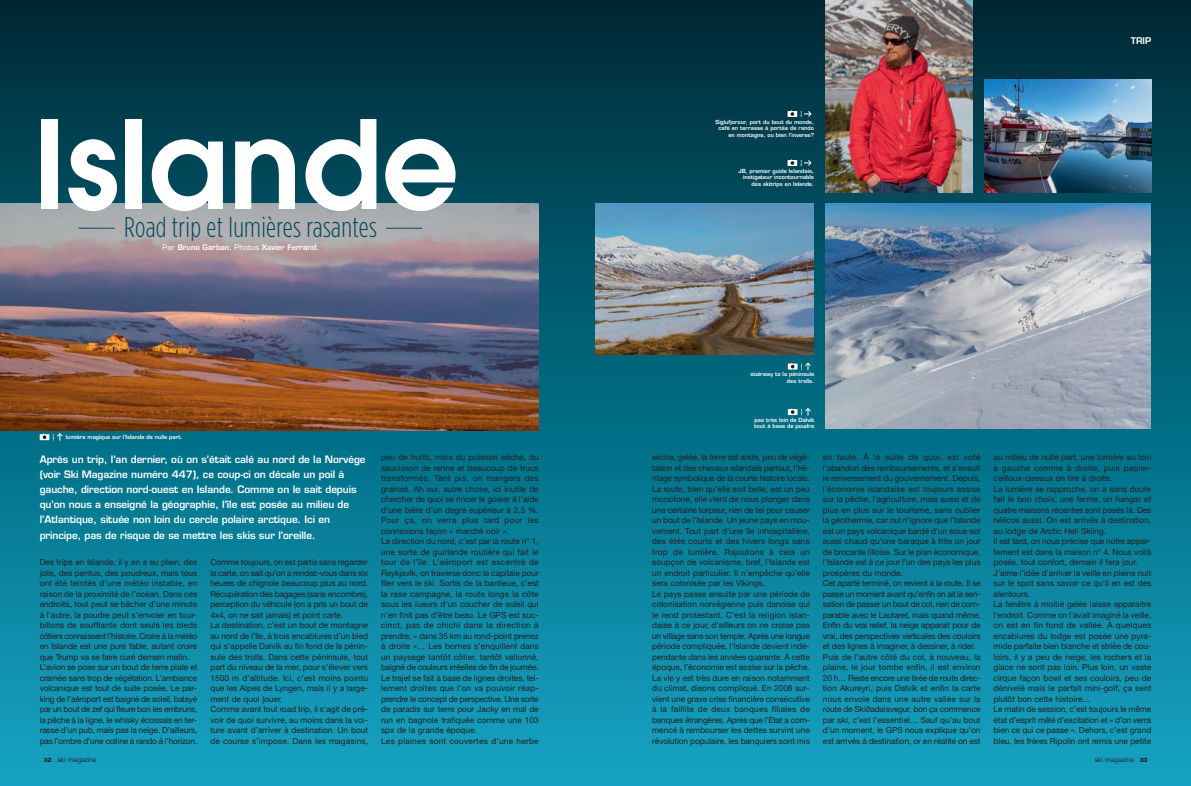
<style>
.page{position:relative;width:1191px;height:786px;background:#fff}
.page>*{position:absolute;margin:0;border:0;box-sizing:border-box;transform-origin:0 0}
.t1{font:600 121.4px "Avant Garde";color:#fff}
.t2{font:300 28.5px "Gotham Condensed";letter-spacing:.01em;color:#00495b}
.t3{font:600 10px/15px "Eurostile";letter-spacing:-.005em;color:#fff}
.t4{font:600 9px "Eurostile";color:#fff}
.t5{font:8.3px/10.5px "Helvetica Neue";color:#231f20}
.t6{font:600 7.5px "Eurostile";color:#fff}
.t7{font:6.5px "Eurostile";color:#231f20}
.t8{font:600 5.5px/6.5px "Eurostile";color:#fff;text-align:right}
.s1{font-weight:400}
.s2{font-weight:700;font-size:5.5px}
</style>
<div class="page">
<div style="left:0;top:0;width:1191px;height:785px;background:linear-gradient(to bottom,#002b38,#12a5c5)"></div>
<img style="left:826px;top:204px;width:324px;height:224px">
<img style="left:595px;top:204px;width:219px;height:150px">
<img style="left:826px;top:0;width:146px;height:193px">
<img style="left:984px;top:79px;width:167px;height:114px">
<svg style="left:788px;top:362px;width:23px;height:8px"></svg>
<svg style="left:788px;top:407px;width:23px;height:8px"></svg>
<svg style="left:787px;top:159px;width:25px;height:7px"></svg>
<svg style="left:787px;top:110px;width:25px;height:7px"></svg>
<img style="left:0;top:203px;width:539px;height:227px">
<hr style="left:78px;top:227px;width:36px;height:1px;background:#00495b">
<hr style="left:386px;top:227px;width:36px;height:1px;background:#00495b">
<svg style="left:40px;top:432px;width:23px;height:8px"></svg>
<h1 class="t1" style="left:32px;top:108px;width:429px">Islande</h1>
<h2 class="t2" style="left:124px;top:210px;width:254px">Road trip et lumières rasantes</h2>
<p class="t6" style="left:163px;top:244px;width:158px"><span class="s1">Par</span> Bruno Garban. <span class="s1">Photos</span> Xavier Ferrand.</p>
<p class="t8" style="left:66px;top:434px;width:118px">lumière magique sur l'Islande de nulle part.</p>
<p class="t8" style="left:715px;top:119px;width:100px">Siglufjorour, port du bout du monde, café en terrasse à portée de rando en montagne, ou bien l'inverse?</p>
<p class="t8" style="left:738px;top:168px;width:77px">JB, premier guide Islandais, instigateur incontournable des skitrips en Islande.</p>
<p class="t8" style="left:750px;top:371px;width:65px">stairway to la péninsule des trolls.</p>
<p class="t8" style="left:754px;top:417px;width:61px;text-align:left">pas très loin de Dalvik tout à base de poudre</p>
<p class="t4" style="left:1130px;top:37px;width:22px">TRIP</p>
<p class="t3" style="left:40px;top:453px;width:327px">Après un trip, l’an dernier, où on s’était calé au nord de la Norvège (voir Ski Magazine numéro 447), ce coup-ci on décale un poil à gauche, direction nord-ouest en Islande. Comme on le sait depuis qu’on nous a enseigné la géographie, l’île est posée au milieu de l’Atlantique, située non loin du cercle polaire arctique. Ici en principe, pas de risque de se mettre les skis sur l’oreille.</p>
<p class="t5" style="left:40px;top:557px;width:159px">Des trips en Islande, il y en a eu plein, des jolis, des pentus, des poudreux, mais tous ont été teintés d’une météo instable, en raison de la proximité de l’océan. Dans ces endroits, tout peut se bâcher d’une minute à l’autre, la poudre peut s’envoler en tour&shy;billons de soufflante dont seuls les bleds côtiers connaissent l’histoire. Croire à la météo en Islande est une pure fable, autant croire que Trump va se faire curé demain matin.<br>L’avion se pose sur un bout de terre plate et cramée sans trop de végétation. L’ambiance volcanique est tout de suite posée. Le par&shy;king de l’aéroport est baigné de soleil, balayé par un bout de zef qui fleure bon les embruns, la pêche à la ligne, le whisky écossais en ter&shy;rasse d’un pub, mais pas la neige. D’ailleurs, pas l’ombre d’une colline à rando à l’horizon.</p>
<p class="t5" style="left:210px;top:557px;width:159px">Comme toujours, on est partis sans regarder la carte, on sait qu’on a rendez-vous dans six heures de chignole beaucoup plus au nord.<br>Récupération des bagages (sans encombre), perception du véhicule (on a pris un bout de 4x4, on ne sait jamais) et point carte.<br>La destination, c’est un bout de montagne au nord de l’île, à trois encablures d’un bled qui s’appelle Dalvík au fin fond de la pénin&shy;sule des trolls. Dans cette péninsule, tout part du niveau de la mer, pour s’élever vers 1500 m d’altitude. Ici, c’est moins pointu que les Alpes de Lyngen, mais il y a large&shy;ment de quoi jouer.<br>Comme avant tout road trip, il s’agit de pré&shy;voir de quoi survivre, au moins dans la voi&shy;ture avant d’arriver à destination. Un bout de course s’impose. Dans les magasins,</p>
<p class="t5" style="left:381px;top:452px;width:159px">peu de fruits, mais du poisson séché, du saucisson de renne et beaucoup de trucs transformés. Tant pis, on mangera des graines. Ah oui, autre chose, ici inutile de chercher de quoi se rincer le gosier à l’aide d’une bière d’un degré supérieur à 2.5 %.<br>Pour ça, on verra plus tard pour les connexions façon « marché noir ».<br>La direction du nord, c’est par la route n° 1, une sorte de guirlande routière qui fait le tour de l’île. L’aéroport est excentré de Reykjavík, on traverse donc la capitale pour filer vers le ski. Sortis de la banlieue, c’est la rase campagne, la route longe la côte sous les lueurs d’un coucher de soleil qui n’en finit pas d’être beau. Le GPS est suc&shy;cinct, pas de chichi dans la direction à prendre, « dans 35 km au rond-point prenez à droite »… Les bornes s’enquillent dans un paysage tantôt côtier, tantôt vallonné, baigné de couleurs irréelles de fin de journée.<br>Le trajet se fait à base de lignes droites, tel&shy;lement droites que l’on va pouvoir réap&shy;prendre le concept de perspective. Une sorte de paradis sur terre pour Jacky en mal de run en bagnole trafiquée comme une 103 spx de la grande époque.<br>Les plaines sont couvertes d’une herbe</p>
<p class="t5" style="left:823px;top:452px;width:159px">en taule. À la suite de quoi, est voté l’abandon des remboursements, et s’ensuit le renversement du gouvernement. Depuis, l’économie islandaise est toujours assise sur la pêche, l’agriculture, mais aussi et de plus en plus sur le tourisme, sans oublier la géothermie, car nul n’ignore que l’Islande est un pays volcanique bardé d’un sous-sol aussi chaud qu’une baraque à frite un jour de brocante lilloise. Sur le plan économique, l’Islande est à ce jour l’un des pays les plus prospères du monde.<br>Cet aparté terminé, on revient à la route. Il se passe un moment avant qu’enfin on ait la sen&shy;sation de passer un bout de col, rien de com&shy;parable avec le Lautaret, mais quand même.<br>Enfin du vrai relief, la neige apparait pour de vrai, des perspectives verticales des couloirs et des lignes à imaginer, à dessiner, à rider.<br>Puis de l’autre côté du col, à nouveau, la plaine, le jour tombe enfin, il est environ 20 h… Reste encore une tirée de route direc&shy;tion Akureyri, puis Dalvík et enfin la carte nous envoie dans une autre vallée sur la route de Skíðadalsvegur, bon ça commence par ski, c’est l’essentiel… Sauf qu’au bout d’un moment, le GPS nous explique qu’on est arrivés à destination, or en réalité on est</p>
<p class="t5" style="left:652px;top:452px;width:159px">sèche, gelée, la terre est aride, peu de végé&shy;tation et des chevaux islandais partout, l’hé&shy;ritage symbolique de la courte histoire locale.<br>La route, bien qu’elle soit belle, est un peu monotone, elle vient de nous plonger dans une certaine torpeur, rien de tel pour causer un bout de l’Islande. Un jeune pays en mou&shy;vement. Tout part d’une île inhospitalière, des étés courts et des hivers longs sans trop de lumière. Rajoutons à cela un soupçon de volcanisme, bref, l’Islande est un endroit particulier. Il n’empêche qu’elle sera colonisée par les Vikings.<br>Le pays passe ensuite par une période de colonisation norvégienne puis danoise qui le rend protestant. C’est la religion islan&shy;daise à ce jour, d’ailleurs on ne croise pas un village sans son temple. Après une longue période compliquée, l’Islande devient indé&shy;pendante dans les années quarante. À cette époque, l’économie est assise sur la pêche.<br>La vie y est très dure en raison notamment du climat, disons compliqué. En 2008 sur&shy;vient une grave crise financière consécutive à la faillite de deux banques filiales de banques étrangères. Après que l’État a com&shy;mencé à rembourser les dettes survint une révolution populaire, les banquiers sont mis</p>
<p class="t5" style="left:993px;top:452px;width:159px">au milieu de nulle part, une lumière au loin à gauche comme à droite, puis papier&shy;cailloux-ciseaux on tire à droite.<br>La lumière se rapproche, on a sans doute fait le bon choix, une ferme, un hangar et quatre maisons récentes sont posés là. Des hélicos aussi. On est arrivés à destination, au lodge de Arctic Heli Skiing.<br>Il est tard, on nous précise que notre appar&shy;tement est dans la maison n° 4. Nous voilà posés, tout confort, demain il fera jour.<br>J’aime l’idée d’arriver la veille en pleine nuit sur le spot sans savoir ce qu’il en est des alentours.<br>La fenêtre à moitié gelée laisse apparaitre l’endroit. Comme on l’avait imaginé la veille, on est en fin fond de vallée. À quelques encablures du lodge est posée une pyra&shy;mide parfaite bien blanche et striée de cou&shy;loirs, il y a peu de neige, les rochers et la glace ne sont pas loin. Plus loin, un vaste cirque façon bowl et ses couloirs, peu de dénivelé mais le parfait mini-golf, ça sent plutôt bon cette histoire…<br>Le matin de session, c’est toujours le même état d’esprit mêlé d’excitation et « d’on verra bien ce qui ce passe ». Dehors, c’est grand bleu, les frères Ripolin ont remis une petite</p>
<p class="t7" style="left:44px;top:756px;width:54px"><span class="s2">32</span> ski magazine</p>
<p class="t7" style="left:1094px;top:756px;width:54px">ski magazine <span class="s2">33</span></p>
</div>
